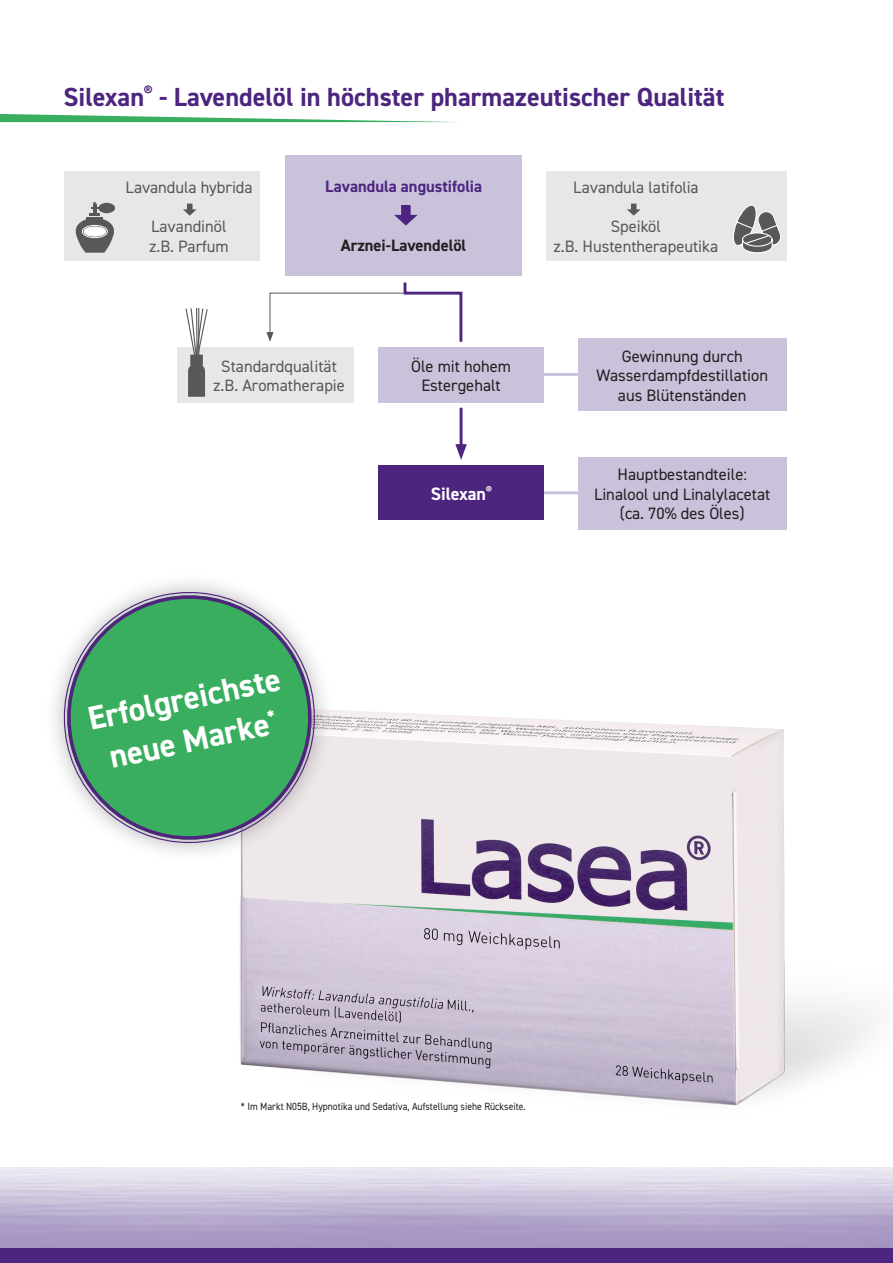
<style>
.page{position:relative;width:893px;height:1263px;background:#fff}
.page>*{position:absolute;margin:0;border:0;box-sizing:border-box;transform-origin:0 0}
.t1{font:700 33px/41.8px "DIN2014";color:#fff;text-align:center}
.t2{font:700 26.25px "DIN2014";color:#4d257e}
.t3{font:700 18px "DIN2014";color:#fff}
.t4{font:16.5px/19.5px "DIN2014";color:#231f20;text-align:center}
.t5{font:16.5px/19.5px "DIN2014";color:#57585a;text-align:center}
.t6{font:700 16.5px "DIN2014";color:#4d257e}
.t7{font:700 16.5px "DIN2014";color:#231f20}
.t8{font:10.5px "DIN2014";color:#231f20;scale:.92 1}
</style>
<div class="page">
<img style="left:239px;top:710px;width:633px;height:396px">
<div style="left:42px;top:570px;width:294px;height:295px;background:#231f20;opacity:.39"></div>
<svg style="left:53px;top:581px;width:273px;height:273px"></svg>
<svg style="left:58px;top:586px;width:263px;height:263px"></svg>
<div style="left:0;top:1247px;width:893px;height:16px;background:#4d257e"></div>
<svg style="left:0;top:114px;width:452px;height:8px"></svg>
<div style="left:64px;top:171px;width:195px;height:90px;background:#e6e7e9"></div>
<div style="left:285px;top:155px;width:237px;height:120px;background:#cac2db"></div>
<div style="left:177px;top:347px;width:176px;height:55px;background:#e6e7e9"></div>
<div style="left:378px;top:347px;width:166px;height:55px;background:#cac2db"></div>
<div style="left:379px;top:465px;width:165px;height:55px;background:#4d257e"></div>
<div style="left:545px;top:171px;width:241px;height:90px;background:#e6e7e9"></div>
<svg style="left:183px;top:204px;width:14px;height:12px"></svg>
<svg style="left:394px;top:205px;width:24px;height:21px"></svg>
<svg style="left:627px;top:204px;width:14px;height:12px"></svg>
<hr style="left:460px;top:408px;width:3px;height:42px;background:#4d257e">
<svg style="left:455px;top:444px;width:12px;height:16px"></svg>
<svg style="left:266px;top:282px;width:197px;height:60px"></svg>
<svg style="left:75px;top:202px;width:40px;height:51px"></svg>
<svg style="left:185px;top:308px;width:23px;height:89px"></svg>
<div style="left:578px;top:457px;width:209px;height:72px;background:#cac2db"></div>
<div style="left:578px;top:338px;width:209px;height:73px;background:#cac2db"></div>
<hr style="left:544px;top:491px;width:36px;height:3px;background:#cac2db">
<hr style="left:542px;top:373px;width:37px;height:3px;background:#cac2db">
<svg style="left:733px;top:205px;width:48px;height:48px"></svg>
<h2 class="t2" style="left:63px;top:79px;width:662px">Silexan<sup>®</sup> - Lavendelöl in höchster pharmazeutischer Qualität</h2>
<p class="t5" style="left:125px;top:177px;width:129px">Lavandula hybrida</p>
<p class="t5" style="left:149px;top:216px;width:81px;text-align:left">Lavandinöl z.B. Parfum</p>
<p class="t6" style="left:325px;top:176px;width:159px">Lavandula angustifolia</p>
<p class="t7" style="left:341px;top:234px;width:127px">Arznei-Lavendelöl</p>
<p class="t5" style="left:213px;top:356px;width:133px">Standardqualität z.B. Aromatherapie</p>
<p class="t4" style="left:411px;top:356px;width:101px">Öle mit hohem<br>Estergehalt</p>
<p class="t3" style="left:431px;top:482px;width:63px">Silexan<sup>®</sup></p>
<p class="t5" style="left:573px;top:177px;width:127px">Lavandula latifolia</p>
<p class="t5" style="left:553px;top:216px;width:166px">Speiköl<br>z.B. Hustentherapeutika</p>
<p class="t4" style="left:596px;top:346px;width:173px">Gewinnung durch<br>Wasserdampfdestillation aus Blütenständen</p>
<p class="t4" style="left:594px;top:464px;width:178px">Hauptbestandteile:<br>Linalool und Linalylacetat (ca. 70% des Öles)</p>
<h1 class="t1" style="left:84px;top:698px;width:198px;rotate:-12deg">Erfolgreichste neue Marke<sup>*</sup></h1>
<p class="t8" style="left:241px;top:1100px;width:311px">* Im Markt N05B, Hypnotika und Sedativa, Aufstellung siehe Rückseite.</p>
</div>
